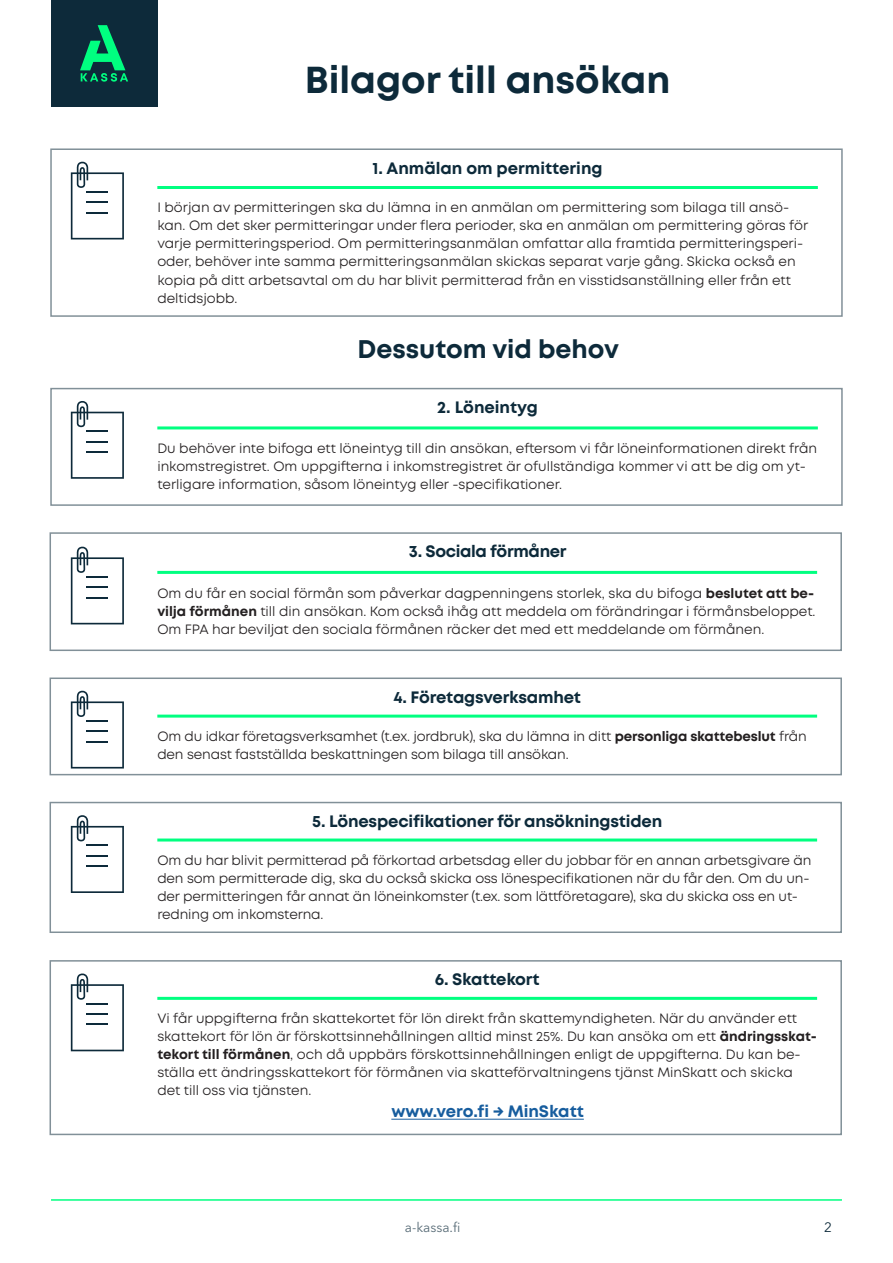
<style>
.page{position:relative;width:893px;height:1263px;background:#fff}
.page>*{position:absolute;margin:0;border:0;box-sizing:border-box;transform-origin:0 0}
.Pääotsikko{font:700 37.5px "Mont";color:#0d2a3a}
.Alaotsikko_Iso{font:700 25.5px "Mont";color:#0d2a3a}
.Alaotsikko{font:700 16.5px "Mont";letter-spacing:-.01em;color:#0d2a3a}
.Votsikko{font:700 16.5px "Mont";color:#175d9e}
.Leipis{font:13.5px/18px "Mont";color:#231f20}
.t1{font:13.5px "Avenir Next LT Pro";color:#566a75}
.t2{font:13.5px "Avenir Next LT Pro";color:#0d2a3a}
.s1{font-weight:700}
</style>
<div class="page">
<div style="left:50px;top:148px;width:793px;height:169px;border:2px solid #819098"></div>
<div style="left:50px;top:388px;width:793px;height:118px;border:2px solid #819098"></div>
<div style="left:50px;top:532px;width:792px;height:119px;border:2px solid #819098"></div>
<div style="left:50px;top:677px;width:792px;height:98px;border:2px solid #819098"></div>
<div style="left:50px;top:802px;width:792px;height:131px;border:2px solid #819098"></div>
<div style="left:50px;top:960px;width:792px;height:175px;border:2px solid #819098"></div>
<hr style="left:51px;top:1199px;width:791px;height:2px;background:#00ff80">
<hr style="left:157px;top:186px;width:661px;height:3px;background:#00ff80">
<hr style="left:157px;top:426px;width:661px;height:3px;background:#00ff80">
<hr style="left:157px;top:571px;width:660px;height:3px;background:#00ff80">
<hr style="left:157px;top:715px;width:660px;height:3px;background:#00ff80">
<hr style="left:157px;top:838px;width:660px;height:3px;background:#00ff80">
<hr style="left:157px;top:997px;width:660px;height:3px;background:#00ff80">
<div style="left:51px;top:0;width:106px;height:106px;background:#0d2a3a"></div>
<svg style="left:80px;top:25px;width:48px;height:57px"></svg>
<svg style="left:71px;top:547px;width:53px;height:77px"></svg>
<svg style="left:71px;top:691px;width:53px;height:77px"></svg>
<svg style="left:71px;top:815px;width:53px;height:78px"></svg>
<svg style="left:71px;top:973px;width:53px;height:78px"></svg>
<svg style="left:71px;top:401px;width:53px;height:78px"></svg>
<svg style="left:71px;top:162px;width:53px;height:77px"></svg>
<hr style="left:391px;top:1119px;width:193px;height:1px;background:#175d9e">
<p class="Pääotsikko" style="left:305px;top:56px;width:367px">Bilagor till ansökan</p>
<p class="Alaotsikko" style="left:372px;top:157px;width:232px">1. Anmälan om permittering</p>
<p class="Leipis" style="left:157px;top:199px;width:652px">I början av permitteringen ska du lämna in en anmälan om permittering som bilaga till ansö&shy;kan. Om det sker permitteringar under flera perioder, ska en anmälan om permittering göras för varje permitteringsperiod. Om permitteringsanmälan omfattar alla framtida permitteringsperi&shy;oder, behöver inte samma permitteringsanmälan skickas separat varje gång. Skicka också en kopia på ditt arbetsavtal om du har blivit permitterad från en visstidsanställning eller från ett deltidsjobb.</p>
<p class="Alaotsikko_Iso" style="left:358px;top:333px;width:263px">Dessutom vid behov</p>
<p class="Alaotsikko" style="left:437px;top:396px;width:102px">2. Löneintyg</p>
<p class="Leipis" style="left:157px;top:439px;width:661px">Du behöver inte bifoga ett löneintyg till din ansökan, eftersom vi får löneinformationen direkt från inkomstregistret. Om uppgifterna i inkomstregistret är ofullständiga kommer vi att be dig om yt&shy;terligare information, såsom löneintyg eller -specifikationer.</p>
<p class="Alaotsikko" style="left:409px;top:541px;width:159px">3. Sociala förmåner</p>
<p class="Leipis" style="left:157px;top:584px;width:660px;text-align:justify">Om du får en social förmån som påverkar dagpenningens storlek, ska du bifoga <span class="s1">beslutet att be&shy;vilja förmånen</span> till din ansökan. Kom också ihåg att meddela om förändringar i förmånsbeloppet.<br>Om FPA har beviljat den sociala förmånen räcker det med ett meddelande om förmånen.</p>
<p class="Alaotsikko" style="left:393px;top:686px;width:189px">4. Företagsverksamhet</p>
<p class="Leipis" style="left:157px;top:727px;width:651px">Om du idkar företagsverksamhet (t.ex. jordbruk), ska du lämna in ditt <span class="s1">personliga skattebeslut</span> från den senast fastställda beskattningen som bilaga till ansökan.</p>
<p class="Alaotsikko" style="left:312px;top:810px;width:352px">5. Lönespecifikationer för ansökningstiden</p>
<p class="Leipis" style="left:157px;top:851px;width:656px">Om du har blivit permitterad på förkortad arbetsdag eller du jobbar för en annan arbetsgivare än den som permitterade dig, ska du också skicka oss lönespecifikationen när du får den. Om du un&shy;der permitteringen får annat än löneinkomster (t.ex. som lättföretagare), ska du skicka oss en ut&shy;redning om inkomsterna.</p>
<p class="Alaotsikko" style="left:435px;top:969px;width:106px">6. Skattekort</p>
<p class="Leipis" style="left:157px;top:1010px;width:661px">Vi får uppgifterna från skattekortet för lön direkt från skattemyndigheten. När du använder ett skattekort för lön är förskottsinnehållningen alltid minst 25%. Du kan ansöka om ett <span class="s1">ändringsskat&shy;tekort till förmånen</span>, och då uppbärs förskottsinnehållningen enligt de uppgifterna. Du kan be&shy;ställa ett ändringsskattekort för förmånen via skatteförvaltningens tjänst MinSkatt och skicka det till oss via tjänsten.</p>
<p class="Votsikko" style="left:391px;top:1100px;width:194px">www.vero.fi → MinSkatt</p>
<p class="t1" style="left:405px;top:1219px;width:57px">a-kassa.fi</p>
<p class="t2" style="left:824px;top:1219px;width:9px">2</p>
</div>
